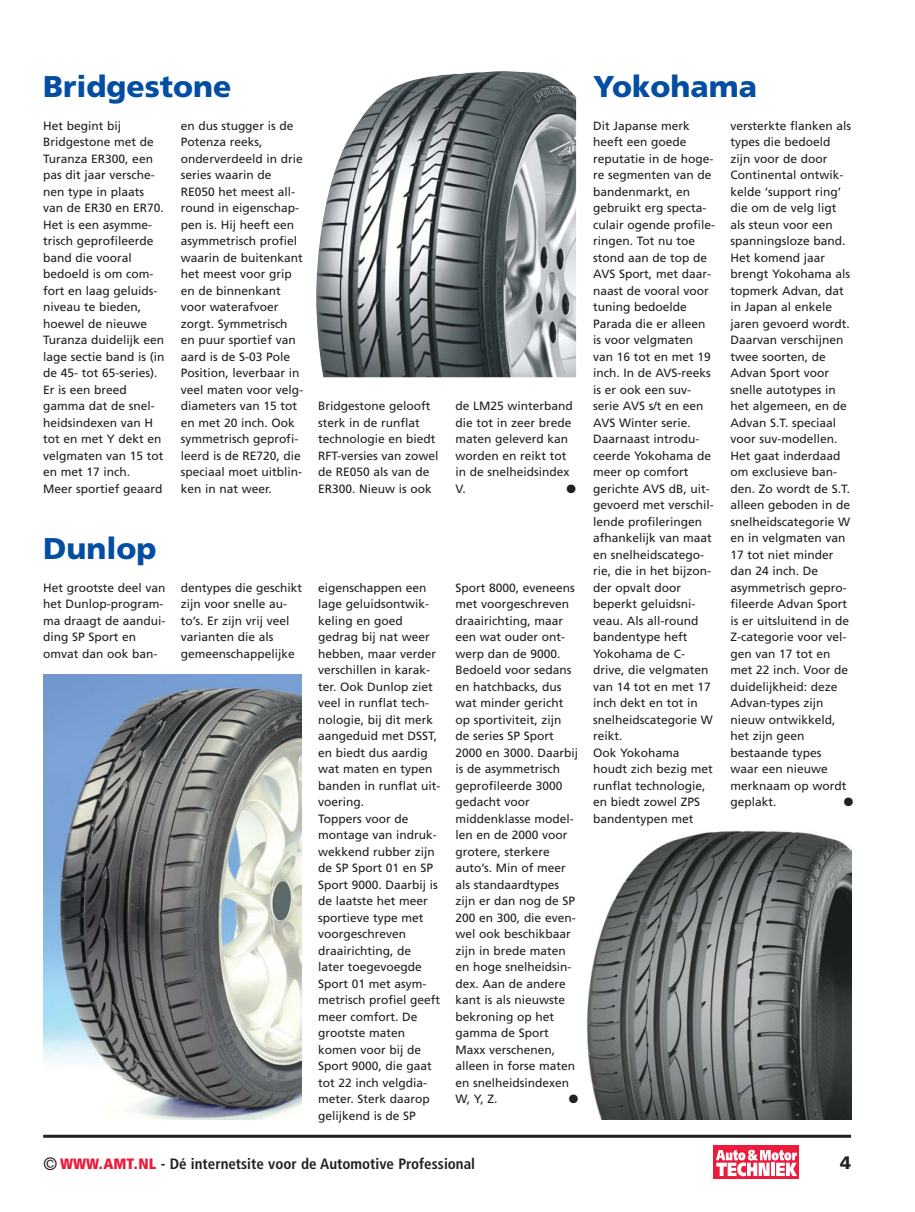
<style>
.page{position:relative;width:915px;height:1212px;background:#fff}
.page>*{position:absolute;margin:0;border:0;box-sizing:border-box;transform-origin:0 0}
.t1{font:900 30px "Frutiger";color:#034ea2}
.t2{font:900 18px "Frutiger";color:#231f20}
.t3{font:700 condensed 15px "Frutiger";color:#231f20}
.t4{font:12px/16.5px "Frutiger";color:#231f20}
.t5{font:12px "Zapf Dingbats";color:#231f20}
.s1{font-weight:400;font-size:18px}
.s2{font-weight:900;color:#ed1a3a}
</style>
<div class="page">
<img style="left:586px;top:830px;width:265px;height:290px">
<img style="left:316px;top:71px;width:260px;height:306px">
<hr style="left:43px;top:1135px;width:808px;height:3px;background:#231f20">
<img style="left:43px;top:674px;width:258px;height:446px">
<div style="left:714px;top:1145px;width:85px;height:34px;background:#ed1a3a"></div>
<svg style="left:716px;top:1150px;width:81px;height:26px"></svg>
<h1 class="t1" style="left:43px;top:74px;width:190px">Bridgestone</h1>
<p class="t4" style="left:43px;top:118px;width:123px">Het begint bij<br>Bridgestone met de<br>Turanza ER300, een pas dit jaar versche&shy;nen type in plaats van de ER30 en ER70.<br>Het is een asymme&shy;trisch geprofileerde band die vooral bedoeld is om com&shy;fort en laag geluids&shy;niveau te bieden, hoewel de nieuwe<br>Turanza duidelijk een lage sectie band is (in de 45- tot 65-series).<br>Er is een breed gamma dat de snel&shy;heidsindexen van H tot en met Y dekt en velgmaten van 15 tot en met 17 inch.<br>Meer sportief geaard</p>
<p class="t4" style="left:181px;top:118px;width:124px">en dus stugger is de<br>Potenza reeks, onderverdeeld in drie series waarin de<br>RE050 het meest all&shy;round in eigenschap&shy;pen is. Hij heeft een asymmetrisch profiel waarin de buitenkant het meest voor grip en de binnenkant voor waterafvoer zorgt. Symmetrisch en puur sportief van aard is de S-03 Pole<br>Position, leverbaar in veel maten voor velg&shy;diameters van 15 tot en met 20 inch. Ook symmetrisch geprofi&shy;leerd is de RE720, die speciaal moet uitblin&shy;ken in nat weer.</p>
<p class="t4" style="left:318px;top:399px;width:122px">Bridgestone gelooft sterk in de runflat technologie en biedt<br>RFT-versies van zowel de RE050 als van de<br>ER300. Nieuw is ook</p>
<h1 class="t1" style="left:43px;top:536px;width:115px">Dunlop</h1>
<p class="t4" style="left:43px;top:580px;width:124px">Het grootste deel van het Dunlop-program&shy;ma draagt de aandui&shy;ding SP Sport en omvat dan ook ban-</p>
<p class="t4" style="left:181px;top:580px;width:123px">dentypes die geschikt zijn voor snelle au&shy;to’s. Er zijn vrij veel varianten die als gemeenschappelijke</p>
<p class="t4" style="left:318px;top:580px;width:124px">eigenschappen een lage geluidsontwik&shy;keling en goed gedrag bij nat weer hebben, maar verder verschillen in karak&shy;ter. Ook Dunlop ziet veel in runflat tech&shy;nologie, bij dit merk aangeduid met DSST, en biedt dus aardig wat maten en typen banden in runflat uit&shy;voering.<br>Toppers voor de montage van indruk&shy;wekkend rubber zijn de SP Sport 01 en SP<br>Sport 9000. Daarbij is de laatste het meer sportieve type met voorgeschreven draairichting, de<br>later toegevoegde<br>Sport 01 met asym&shy;metrisch profiel geeft meer comfort. De grootste maten komen voor bij de<br>Sport 9000, die gaat tot 22 inch velgdia&shy;meter. Sterk daarop gelijkend is de SP</p>
<p class="t4" style="left:456px;top:399px;width:119px">de LM25 winterband die tot in zeer brede maten geleverd kan worden en reikt tot in de snelheidsindex<br>V.</p>
<p class="t5" style="left:567px;top:483px;width:11px">●</p>
<p class="t4" style="left:456px;top:580px;width:124px">Sport 8000, eveneens met voorgeschreven draairichting, maar een wat ouder ont&shy;werp dan de 9000.<br>Bedoeld voor sedans en hatchbacks, dus wat minder gericht op sportiviteit, zijn de series SP Sport<br>2000 en 3000. Daarbij is de asymmetrisch geprofileerde 3000 gedacht voor middenklasse model&shy;len en de 2000 voor grotere, sterkere auto’s. Min of meer als standaardtypes zijn er dan nog de SP<br>200 en 300, die even&shy;wel ook beschikbaar zijn in brede maten en hoge snelheidsin&shy;dex. Aan de andere kant is als nieuwste bekroning op het gamma de Sport<br>Maxx verschenen, alleen in forse maten en snelheidsindexen<br>W, Y, Z.</p>
<p class="t5" style="left:569px;top:1093px;width:11px">●</p>
<h1 class="t1" style="left:593px;top:74px;width:165px">Yokohama</h1>
<p class="t4" style="left:593px;top:118px;width:123px">Dit Japanse merk heeft een goede reputatie in de hoge&shy;re segmenten van de bandenmarkt, en gebruikt erg specta&shy;culair ogende profile&shy;ringen. Tot nu toe stond aan de top de<br>AVS Sport, met daar&shy;naast de vooral voor tuning bedoelde<br>Parada die er alleen is voor velgmaten van 16 tot en met 19 inch. In de AVS-reeks is er ook een suv&shy;serie AVS s/t en een<br>AVS Winter serie.<br>Daarnaast introdu&shy;ceerde Yokohama de meer op comfort gerichte AVS dB, uit&shy;gevoerd met verschil&shy;lende profileringen afhankelijk van maat en snelheidscatego&shy;rie, die in het bijzon&shy;der opvalt door beperkt geluidsni&shy;veau. Als all-round bandentype heft<br>Yokohama de C&shy;drive, die velgmaten van 14 tot en met 17 inch dekt en tot in snelheidscategorie W reikt.<br>Ook Yokohama houdt zich bezig met runflat technologie, en biedt zowel ZPS bandentypen met</p>
<p class="t4" style="left:731px;top:118px;width:122px">versterkte flanken als types die bedoeld zijn voor de door<br>Continental ontwik&shy;kelde ‘support ring’ die om de velg ligt als steun voor een spanningsloze band.<br>Het komend jaar brengt Yokohama als topmerk Advan, dat in Japan al enkele jaren gevoerd wordt.<br>Daarvan verschijnen twee soorten, de<br>Advan Sport voor snelle autotypes in het algemeen, en de<br>Advan S.T. speciaal voor suv-modellen.<br>Het gaat inderdaad om exclusieve ban&shy;den. Zo wordt de S.T. alleen geboden in de snelheidscategorie W en in velgmaten van<br>17 tot niet minder dan 24 inch. De asymmetrisch gepro&shy;fileerde Advan Sport is er uitsluitend in de<br>Z-categorie voor vel&shy;gen van 17 tot en met 22 inch. Voor de duidelijkheid: deze<br>Advan-types zijn nieuw ontwikkeld, het zijn geen bestaande types waar een nieuwe merknaam op wordt geplakt.</p>
<p class="t5" style="left:844px;top:796px;width:11px">●</p>
<p class="t3" style="left:43px;top:1158px;width:433px"><span class="s1">©</span> <span class="s2">WWW.AMT.NL</span> - Dé internetsite voor de Automotive Professional</p>
<h2 class="t2" style="left:840px;top:1156px;width:13px">4</h2>
</div>
